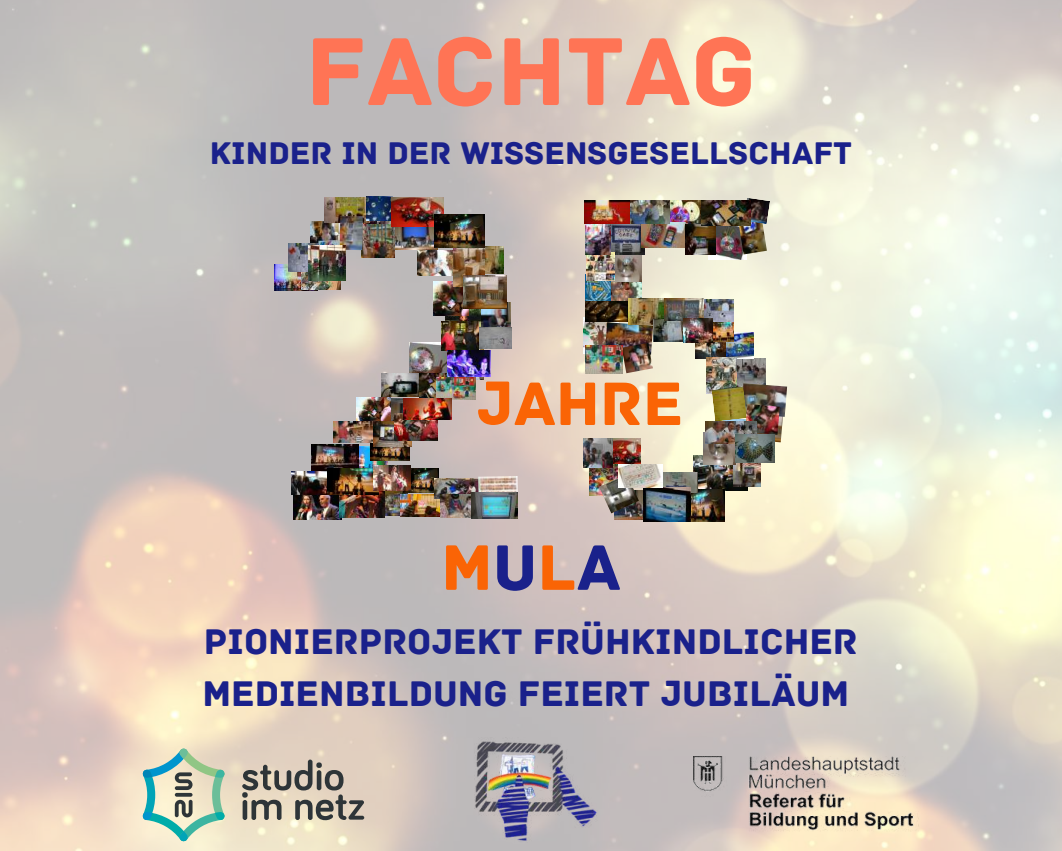
<style>
.page{position:relative;width:1062px;height:851px;background:#fff}
.page>*{position:absolute;margin:0;border:0;box-sizing:border-box;transform-origin:0 0}
.t1{font:101.25px "Archive";color:#ff7455}
.t2{font:67.5px "Archive";color:#fa6405}
.t3{font:64.5px "Archive";color:#fa6405}
.t4{font:37.5px/51.8px "Archive";color:#1a218b}
.t5{font:33px "Archive";color:#1a218b}
.s1{color:#1a218b}
</style>
<div class="page">
<img style="left:0;top:0;width:1062px;height:850px">
<img style="left:586px;top:274px;width:26px;height:27px">
<img style="left:612px;top:272px;width:30px;height:29px">
<img style="left:364px;top:220px;width:28px;height:4px">
<img style="left:311px;top:221px;width:29px;height:24px">
<img style="left:359px;top:446px;width:28px;height:23px">
<img style="left:382px;top:490px;width:26px;height:25px">
<img style="left:410px;top:342px;width:38px;height:31px">
<img style="left:362px;top:224px;width:32px;height:33px">
<img style="left:583px;top:318px;width:36px;height:35px">
<img style="left:737px;top:359px;width:28px;height:27px">
<img style="left:446px;top:308px;width:35px;height:34px">
<img style="left:709px;top:226px;width:38px;height:34px">
<img style="left:612px;top:254px;width:29px;height:27px">
<img style="left:456px;top:347px;width:27px;height:32px">
<img style="left:612px;top:223px;width:32px;height:31px">
<img style="left:481px;top:302px;width:30px;height:25px">
<img style="left:434px;top:281px;width:34px;height:35px">
<img style="left:587px;top:252px;width:28px;height:28px">
<img style="left:356px;top:398px;width:34px;height:22px">
<img style="left:370px;top:443px;width:39px;height:17px">
<img style="left:275px;top:264px;width:27px;height:26px">
<img style="left:293px;top:494px;width:49px;height:25px">
<img style="left:334px;top:421px;width:42px;height:22px">
<img style="left:312px;top:444px;width:47px;height:27px">
<img style="left:324px;top:198px;width:45px;height:24px">
<img style="left:292px;top:471px;width:35px;height:23px">
<img style="left:339px;top:492px;width:45px;height:25px">
<img style="left:382px;top:373px;width:37px;height:23px">
<img style="left:401px;top:494px;width:70px;height:23px">
<img style="left:392px;top:398px;width:11px;height:24px">
<img style="left:417px;top:250px;width:36px;height:26px">
<img style="left:327px;top:469px;width:52px;height:26px">
<img style="left:404px;top:468px;width:34px;height:24px">
<img style="left:605px;top:322px;width:48px;height:23px">
<img style="left:419px;top:373px;width:37px;height:25px">
<img style="left:694px;top:455px;width:54px;height:35px">
<img style="left:436px;top:377px;width:40px;height:22px">
<img style="left:480px;top:327px;width:31px;height:22px">
<img style="left:373px;top:422px;width:39px;height:24px">
<img style="left:395px;top:413px;width:43px;height:27px">
<img style="left:695px;top:341px;width:31px;height:17px">
<img style="left:434px;top:478px;width:44px;height:21px">
<img style="left:374px;top:465px;width:37px;height:25px">
<img style="left:366px;top:196px;width:26px;height:24px">
<img style="left:340px;top:216px;width:23px;height:34px">
<img style="left:441px;top:321px;width:37px;height:30px">
<img style="left:622px;top:343px;width:31px;height:30px">
<img style="left:670px;top:200px;width:32px;height:25px">
<img style="left:448px;top:350px;width:42px;height:26px">
<img style="left:485px;top:246px;width:18px;height:27px">
<img style="left:302px;top:271px;width:38px;height:19px">
<img style="left:392px;top:198px;width:51px;height:29px">
<img style="left:288px;top:243px;width:31px;height:28px">
<img style="left:726px;top:333px;width:27px;height:26px">
<img style="left:453px;top:247px;width:32px;height:39px">
<img style="left:464px;top:275px;width:42px;height:33px">
<img style="left:309px;top:245px;width:37px;height:35px">
<img style="left:642px;top:223px;width:43px;height:24px">
<img style="left:395px;top:228px;width:43px;height:21px">
<img style="left:434px;top:214px;width:51px;height:33px">
<img style="left:403px;top:398px;width:48px;height:21px">
<img style="left:586px;top:223px;width:25px;height:31px">
<img style="left:585px;top:200px;width:85px;height:23px">
<img style="left:774px;top:417px;width:9px;height:25px">
<img style="left:706px;top:357px;width:31px;height:36px">
<img style="left:628px;top:298px;width:36px;height:26px">
<img style="left:713px;top:321px;width:20px;height:20px">
<img style="left:739px;top:224px;width:28px;height:30px">
<img style="left:703px;top:300px;width:30px;height:21px">
<img style="left:615px;top:490px;width:28px;height:29px">
<img style="left:690px;top:489px;width:35px;height:32px">
<img style="left:655px;top:472px;width:43px;height:20px">
<img style="left:654px;top:320px;width:29px;height:21px">
<img style="left:741px;top:383px;width:46px;height:34px">
<img style="left:743px;top:198px;width:27px;height:26px">
<img style="left:734px;top:462px;width:27px;height:24px">
<img style="left:685px;top:225px;width:30px;height:30px">
<img style="left:703px;top:432px;width:32px;height:32px">
<img style="left:712px;top:386px;width:35px;height:35px">
<img style="left:586px;top:345px;width:37px;height:29px">
<img style="left:702px;top:200px;width:48px;height:26px">
<img style="left:745px;top:404px;width:35px;height:31px">
<img style="left:664px;top:298px;width:39px;height:23px">
<img style="left:643px;top:488px;width:47px;height:33px">
<img style="left:585px;top:301px;width:42px;height:20px">
<img style="left:683px;top:318px;width:30px;height:24px">
<img style="left:705px;top:421px;width:52px;height:22px">
<img style="left:613px;top:438px;width:27px;height:26px">
<img style="left:590px;top:464px;width:28px;height:31px">
<img style="left:599px;top:474px;width:40px;height:39px">
<img style="left:478px;top:476px;width:40px;height:21px">
<img style="left:583px;top:438px;width:30px;height:30px">
<img style="left:471px;top:492px;width:46px;height:26px">
<img style="left:618px;top:464px;width:44px;height:23px">
<img style="left:735px;top:434px;width:39px;height:28px">
<img style="left:474px;top:737px;width:124px;height:105px">
<svg style="left:242px;top:759px;width:122px;height:61px"></svg>
<svg style="left:143px;top:748px;width:82px;height:93px"></svg>
<img style="left:693px;top:756px;width:226px;height:77px">
<h1 class="t1" style="left:306px;top:12px;width:452px">FACHTAG</h1>
<p class="t5" style="left:210px;top:133px;width:644px">KINDER IN DER WISSENSGESELLSCHAFT</p>
<h3 class="t3" style="left:476px;top:365px;width:209px">JAHRE</h3>
<h2 class="t2" style="left:441px;top:527px;width:181px">M<span class="s1">U</span>L<span class="s1">A</span></h2>
<p class="t4" style="left:202px;top:616px;width:657px">PIONIERPROJEKT FRÜHKINDLICHER<br>MEDIENBILDUNG FEIERT JUBILÄUM</p>
</div>
